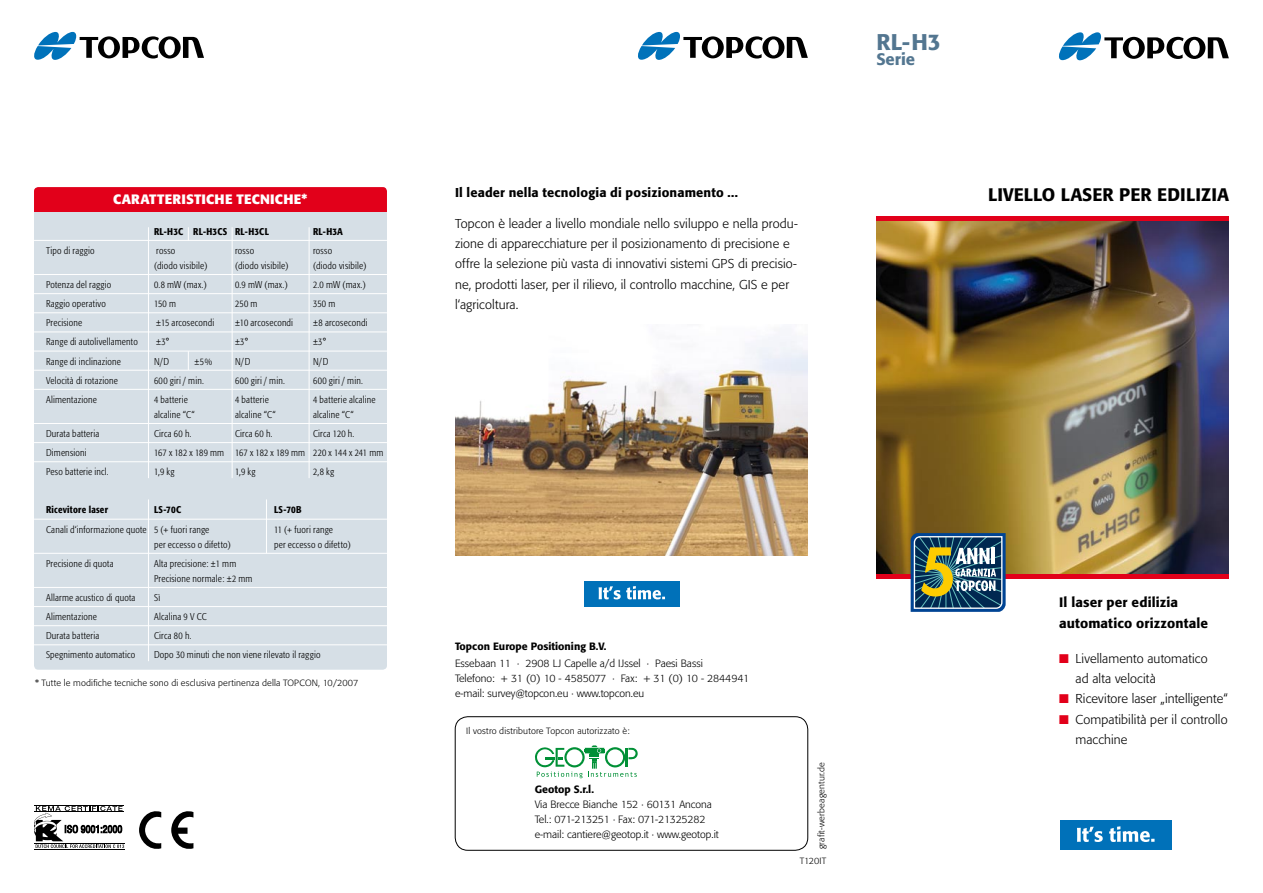
<style>
.page{position:relative;width:1263px;height:893px;background:#fff}
.page>*{position:absolute;margin:0;border:0;box-sizing:border-box;transform-origin:0 0}
.t1{font:500 22.5px "Formata";color:#537690}
.t2{font:500 18px "Formata";color:#000}
.t3{font:500 16.5px "Formata";color:#537690}
.t4{font:500 13.5px/20.2px "Formata";letter-spacing:.01em;color:#000}
.t5{font:700 13.5px "Formata";letter-spacing:.02em;color:#fff}
.t6{font:300 12.75px/20.2px "Formata";letter-spacing:.01em;color:#000}
.t7{font:500 12.75px "Formata";letter-spacing:.015em;color:#000}
.t8{font:300 10.5px/15px "Formata";color:#000}
.t9{font:500 10.5px "Formata";color:#000}
.t10{font:300 condensed 9.75px/15px "Formata";letter-spacing:.02em;color:#000}
.t11{font:500 condensed 9.75px "Formata";letter-spacing:.025em;color:#000}
.t12{font:300 9px "Formata";letter-spacing:.02em;color:#000}
.s1{color:#e2001a}
</style>
<div class="page">
<svg style="left:1059px;top:32px;width:170px;height:28px"></svg>
<div style="left:34px;top:187px;width:353px;height:483px;background:#d6dfe6;border-radius:4px"></div>
<div style="left:34px;top:187px;width:353px;height:25px;background:#e2001a"></div>
<hr style="left:34px;top:240px;width:353px;height:1px;background:#fff">
<hr style="left:34px;top:274px;width:353px;height:1px;background:#fff">
<hr style="left:34px;top:293px;width:353px;height:1px;background:#fff">
<hr style="left:34px;top:312px;width:353px;height:1px;background:#fff">
<hr style="left:34px;top:332px;width:353px;height:1px;background:#fff">
<hr style="left:34px;top:351px;width:353px;height:1px;background:#fff">
<hr style="left:34px;top:370px;width:353px;height:1px;background:#fff">
<hr style="left:34px;top:389px;width:353px;height:1px;background:#fff">
<hr style="left:34px;top:423px;width:353px;height:1px;background:#fff">
<hr style="left:34px;top:442px;width:353px;height:1px;background:#fff">
<hr style="left:34px;top:461px;width:353px;height:1px;background:#fff">
<hr style="left:34px;top:519px;width:353px;height:1px;background:#fff">
<hr style="left:34px;top:553px;width:353px;height:1px;background:#fff">
<hr style="left:34px;top:587px;width:353px;height:1px;background:#fff">
<hr style="left:34px;top:606px;width:353px;height:1px;background:#fff">
<hr style="left:34px;top:625px;width:353px;height:1px;background:#fff">
<hr style="left:34px;top:644px;width:353px;height:1px;background:#fff">
<img style="left:876px;top:221px;width:353px;height:353px">
<div style="left:876px;top:216px;width:353px;height:5px;background:#e2001a"></div>
<hr style="left:876px;top:574px;width:353px;height:4px;background:#e2001a">
<svg style="left:34px;top:32px;width:170px;height:28px"></svg>
<svg style="left:638px;top:32px;width:170px;height:28px"></svg>
<div style="left:1060px;top:820px;width:111px;height:30px;background:#0071b9"></div>
<svg style="left:1077px;top:827px;width:26px;height:15px"></svg>
<svg style="left:1109px;top:826px;width:45px;height:16px"></svg>
<img style="left:455px;top:336px;width:353px;height:219px">
<div style="left:455px;top:716px;width:353px;height:134px;border:1px solid #000;border-radius:13px"></div>
<div style="left:584px;top:581px;width:95px;height:25px;background:#0071b9"></div>
<svg style="left:599px;top:586px;width:66px;height:13px"></svg>
<hr style="left:232px;top:227px;width:1px;height:251px;background:#fff">
<hr style="left:309px;top:227px;width:1px;height:251px;background:#fff">
<hr style="left:148px;top:227px;width:1px;height:251px;background:#fff">
<hr style="left:266px;top:499px;width:1px;height:54px;background:#fff">
<hr style="left:148px;top:499px;width:1px;height:162px;background:#fff">
<svg style="left:188px;top:227px;width:1px;height:13px"></svg>
<svg style="left:188px;top:352px;width:1px;height:18px"></svg>
<svg style="left:139px;top:811px;width:22px;height:38px"></svg>
<svg style="left:171px;top:811px;width:22px;height:38px"></svg>
<hr style="left:34px;top:849px;width:91px;height:1px;background:#000">
<hr style="left:35px;top:805px;width:89px;height:1px;background:#000">
<hr style="left:34px;top:843px;width:91px;height:1px;background:#000">
<svg style="left:34px;top:806px;width:90px;height:42px"></svg>
<svg style="left:535px;top:745px;width:103px;height:33px"></svg>
<svg style="left:911px;top:533px;width:95px;height:79px;background:#52727a"></svg>
<h3 class="t5" style="left:113px;top:190px;width:196px">CARATTERISTICHE TECNICHE*</h3>
<p class="t11" style="left:154px;top:225px;width:116px">RL-H3C RL-H3CS RL-H3CL</p>
<p class="t11" style="left:313px;top:225px;width:31px">RL-H3A</p>
<p class="t10" style="left:46px;top:243px;width:50px">Tipo di raggio</p>
<p class="t10" style="left:156px;top:243px;width:21px">rosso</p>
<p class="t10" style="left:235px;top:243px;width:21px">rosso</p>
<p class="t10" style="left:313px;top:243px;width:21px">rosso</p>
<p class="t10" style="left:154px;top:258px;width:55px">(diodo visibile)</p>
<p class="t10" style="left:235px;top:258px;width:55px">(diodo visibile)</p>
<p class="t10" style="left:313px;top:258px;width:55px">(diodo visibile)</p>
<p class="t10" style="left:46px;top:277px;width:67px">Potenza del raggio</p>
<p class="t10" style="left:154px;top:277px;width:54px">0.8 mW (max.)</p>
<p class="t10" style="left:235px;top:277px;width:54px">0.9 mW (max.)</p>
<p class="t10" style="left:313px;top:277px;width:54px">2.0 mW (max.)</p>
<p class="t10" style="left:46px;top:296px;width:61px">Raggio operativo</p>
<p class="t10" style="left:154px;top:296px;width:23px">150 m</p>
<p class="t10" style="left:235px;top:296px;width:24px">250 m</p>
<p class="t10" style="left:313px;top:296px;width:24px">350 m</p>
<p class="t10" style="left:46px;top:315px;width:38px">Precisione</p>
<p class="t10" style="left:156px;top:315px;width:59px">±15 arcosecondi</p>
<p class="t10" style="left:235px;top:315px;width:60px">±10 arcosecondi</p>
<p class="t10" style="left:313px;top:315px;width:56px">±8 arcosecondi</p>
<p class="t10" style="left:46px;top:335px;width:93px">Range di autolivellamento</p>
<p class="t10" style="left:156px;top:335px;width:15px">±3°</p>
<p class="t10" style="left:235px;top:335px;width:15px">±3°</p>
<p class="t10" style="left:313px;top:335px;width:15px">±3°</p>
<p class="t10" style="left:46px;top:354px;width:76px">Range di inclinazione</p>
<p class="t10" style="left:154px;top:354px;width:17px">N/D</p>
<p class="t10" style="left:195px;top:354px;width:19px">±5%</p>
<p class="t10" style="left:235px;top:354px;width:17px">N/D</p>
<p class="t10" style="left:313px;top:354px;width:17px">N/D</p>
<p class="t10" style="left:46px;top:373px;width:73px">Velocità di rotazione</p>
<p class="t10" style="left:154px;top:373px;width:51px">600 giri / min.</p>
<p class="t10" style="left:235px;top:373px;width:51px">600 giri / min.</p>
<p class="t10" style="left:313px;top:373px;width:51px">600 giri / min.</p>
<p class="t10" style="left:46px;top:392px;width:52px">Alimentazione</p>
<p class="t10" style="left:154px;top:392px;width:35px">4 batterie</p>
<p class="t10" style="left:235px;top:392px;width:35px">4 batterie</p>
<p class="t10" style="left:313px;top:392px;width:64px">4 batterie alcaline</p>
<p class="t10" style="left:154px;top:407px;width:42px">alcaline “C“</p>
<p class="t10" style="left:235px;top:407px;width:42px">alcaline “C“</p>
<p class="t10" style="left:313px;top:407px;width:42px">alcaline “C“</p>
<p class="t10" style="left:46px;top:426px;width:55px">Durata batteria</p>
<p class="t10" style="left:154px;top:426px;width:39px">Circa 60 h.</p>
<p class="t10" style="left:235px;top:426px;width:39px">Circa 60 h.</p>
<p class="t10" style="left:313px;top:426px;width:43px">Circa 120 h.</p>
<p class="t10" style="left:46px;top:445px;width:42px">Dimensioni</p>
<p class="t10" style="left:154px;top:445px;width:231px">167 x 182 x 189 mm 167 x 182 x 189 mm 220 x 144 x 241 mm</p>
<p class="t10" style="left:46px;top:464px;width:64px">Peso batterie incl.</p>
<p class="t10" style="left:154px;top:464px;width:22px">1,9 kg</p>
<p class="t10" style="left:235px;top:464px;width:22px">1,9 kg</p>
<p class="t10" style="left:313px;top:464px;width:23px">2,8 kg</p>
<p class="t11" style="left:46px;top:504px;width:64px">Ricevitore laser</p>
<p class="t11" style="left:154px;top:504px;width:29px">LS-70C</p>
<p class="t11" style="left:274px;top:504px;width:29px">LS-70B</p>
<p class="t10" style="left:46px;top:522px;width:165px">Canali d‘informazione quote 5 (+ fuori range</p>
<p class="t10" style="left:274px;top:522px;width:60px">11 (+ fuori range</p>
<p class="t10" style="left:154px;top:537px;width:78px">per eccesso o difetto)</p>
<p class="t10" style="left:274px;top:537px;width:78px">per eccesso o difetto)</p>
<p class="t10" style="left:46px;top:556px;width:69px">Precisione di quota</p>
<p class="t10" style="left:154px;top:556px;width:100px">Alta precisione: ±1 mm<br>Precisione normale: ±2 mm</p>
<p class="t10" style="left:46px;top:590px;width:91px">Allarme acustico di quota</p>
<p class="t10" style="left:154px;top:590px;width:8px">Sì</p>
<p class="t10" style="left:46px;top:609px;width:52px">Alimentazione</p>
<p class="t10" style="left:154px;top:609px;width:54px">Alcalina 9 V CC</p>
<p class="t10" style="left:46px;top:628px;width:55px">Durata batteria</p>
<p class="t10" style="left:154px;top:628px;width:39px">Circa 80 h.</p>
<p class="t10" style="left:46px;top:647px;width:91px">Spegnimento automatico</p>
<p class="t10" style="left:154px;top:647px;width:168px">Dopo 30 minuti che non viene rilevato il raggio</p>
<p class="t12" style="left:35px;top:677px;width:325px">* Tutte le modifiche tecniche sono di esclusiva pertinenza della TOPCON, 10/2007</p>
<h3 class="t7" style="left:455px;top:185px;width:285px">Il leader nella tecnologia di posizionamento ...</h3>
<p class="t6" style="left:455px;top:213px;width:344px">Topcon è leader a livello mondiale nello sviluppo e nella produ&shy;zione di apparecchiature per il posizionamento di precisione e offre la selezione più vasta di innovativi sistemi GPS di precisio&shy;ne, prodotti laser, per il rilievo, il controllo macchine, GIS e per l‘agricoltura.</p>
<h1 class="t1" style="left:876px;top:28px;width:66px">RL-H3</h1>
<h3 class="t3" style="left:876px;top:49px;width:40px">Serie</h3>
<h2 class="t2" style="left:988px;top:184px;width:242px">LIVELLO LASER PER EDILIZIA</h2>
<p class="t9" style="left:455px;top:640px;width:153px">Topcon Europe Positioning B.V.</p>
<p class="t8" style="left:455px;top:656px;width:296px">Essebaan 11 · 2908 LJ Capelle a/d IJssel · Paesi Bassi<br>Telefono: + 31 (0) 10 - 4585077 · Fax: + 31 (0) 10 - 2844941 e-mail: survey@topcon.eu · www.topcon.eu</p>
<p class="t12" style="left:466px;top:725px;width:165px">Il vostro distributore Topcon autorizzato è:</p>
<p class="t9" style="left:535px;top:783px;width:61px">Geotop S.r.l.</p>
<p class="t8" style="left:535px;top:797px;width:185px">Via Brecce Bianche 152 · 60131 Ancona<br>Tel.: 071-213251 · Fax: 071-21325282 e-mail: cantiere@geotop.it · www.geotop.it</p>
<p class="t12" style="left:816px;top:849px;width:89px;rotate:-90deg">grafit-werbeagentur.de</p>
<p class="t12" style="left:800px;top:855px;width:28px">T120IT</p>
<h3 class="t4" style="left:1059px;top:592px;width:151px">Il laser per edilizia automatico orizzontale</h3>
<h3 class="t6" style="left:1075px;top:648px;width:134px;text-indent:-16px"><span class="s1">■</span> Livellamento automatico ad alta velocità</h3>
<h3 class="t6" style="left:1059px;top:689px;width:170px"><span class="s1">■</span> Ricevitore laser „intelligente“</h3>
<h3 class="t6" style="left:1075px;top:709px;width:154px;text-indent:-16px"><span class="s1">■</span> Compatibilità per il controllo macchine</h3>
</div>
